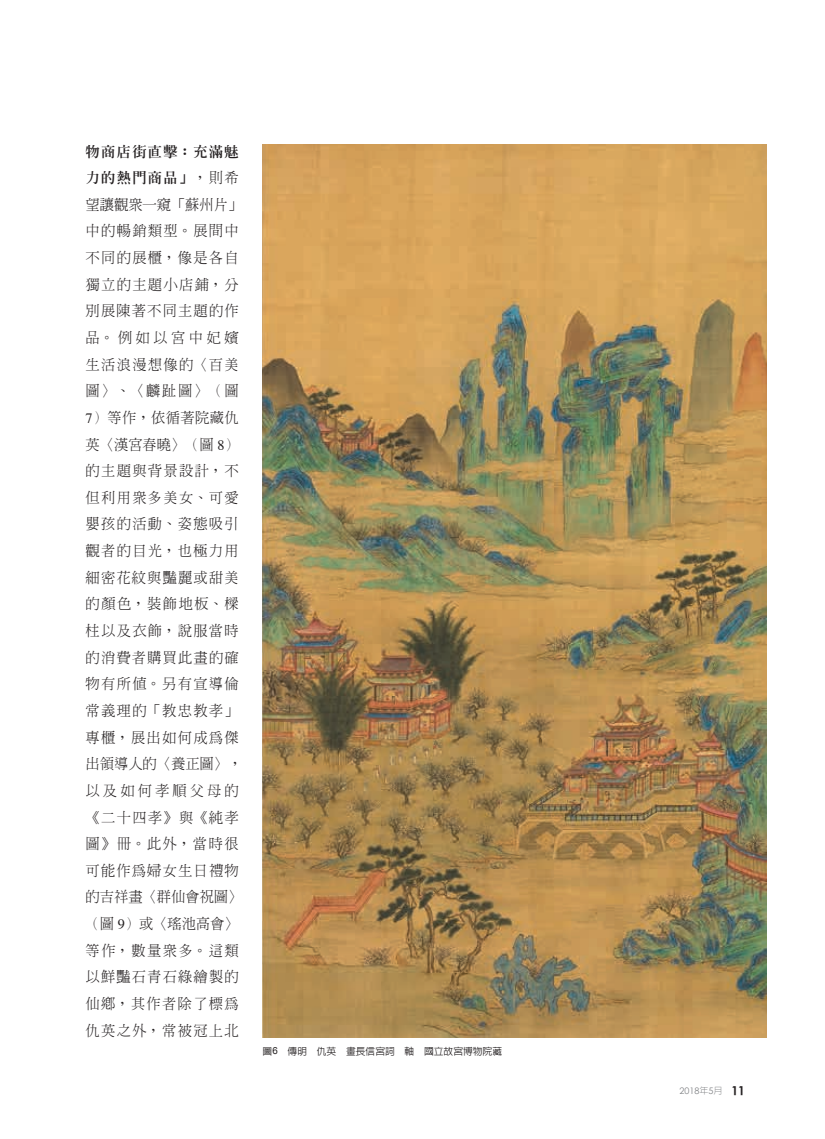
<style>
.page{position:relative;width:825px;height:1139px;background:#fff}
.page>*{position:absolute;margin:0;border:0;box-sizing:border-box;transform-origin:0 0}
.t1{font:300 14.25px/26.5px "AR Ming B5";letter-spacing:.095em;color:#231f20}
.t2{font:500 9.75px "AR Hei B5";color:#231f20}
.t3{font:9px "Century Gothic";color:#808285}
.s1{font-weight:800}
.s2{font-family:"Times";font-weight:400}
.s3{font-family:"Arial";font-weight:400}
.s4{font-family:"AR Hei B5";font-weight:300}
.s5{font-weight:700;font-size:12px;color:#231f20}
</style>
<div class="page">
<img style="left:263px;top:144px;width:503px;height:893px">
<p class="t1" style="left:86px;top:138px;width:158px"><span class="s1">物商店街直擊：充滿魅力的熱門商品」</span>，則希望讓觀眾一窺「蘇州片」中的暢銷類型。展間中不同的展櫃，像是各自獨立的主題小店鋪，分別展陳著不同主題的作品。例如以宮中妃嬪生活浪漫想像的〈百美圖〉、〈麟趾圖〉（圖<br><span class="s2">7</span>）等作，依循著院藏仇英〈漢宮春曉〉（圖 <span class="s2">8</span>）的主題與背景設計，不但利用眾多美女、可愛嬰孩的活動、姿態吸引觀者的目光，也極力用細密花紋與豔麗或甜美的顏色，裝飾地板、樑柱以及衣飾，說服當時的消費者購買此畫的確物有所值。另有宣導倫常義理的「教忠教孝」專櫃，展出如何成為傑出領導人的〈養正圖〉，以及如何孝順父母的《二十四孝》與《純孝圖》冊。此外，當時很可能作為婦女生日禮物的吉祥畫〈群仙會祝圖〉（圖 <span class="s2">9</span>）或〈瑤池高會〉等作，數量眾多。這類以鮮豔石青石綠繪製的仙鄉，其作者除了標為仇英之外，常被冠上北</p>
<p class="t2" style="left:263px;top:1045px;width:241px">圖<span class="s3">6</span>　傳明　仇英　畫長信宮詞　軸　國立故宮博物院藏</p>
<p class="t3" style="left:679px;top:1084px;width:67px">2018<span class="s4">年</span>5<span class="s4">月</span> <span class="s5">11</span></p>
</div>
